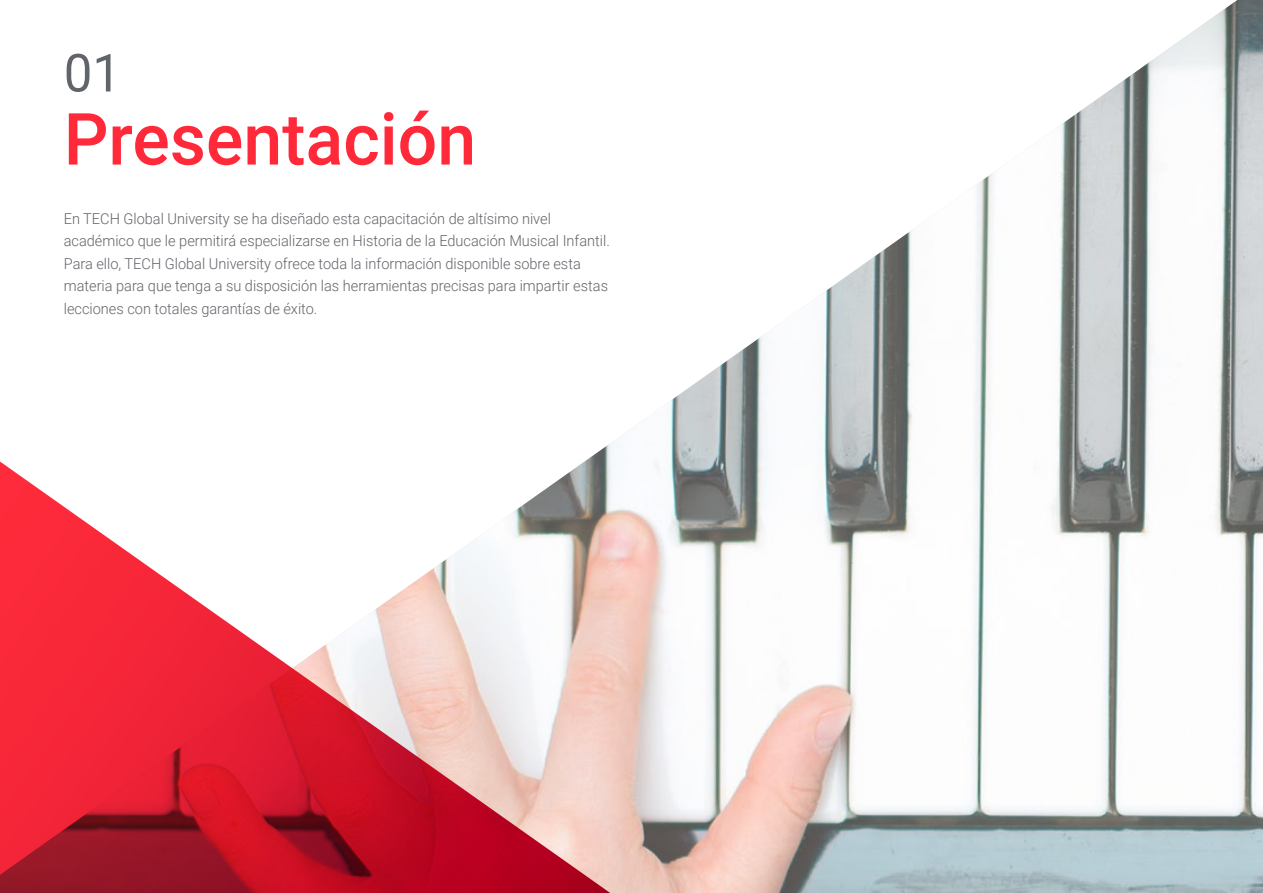
<style>
.page{position:relative;width:1263px;height:893px;background:#fff}
.page>*{position:absolute;margin:0;border:0;box-sizing:border-box;transform-origin:0 0}
.t1{font:500 72px "Roboto";color:#ff293a}
.t2{font:52.5px "Roboto";color:#61646a}
.t3{font:300 15px/22.5px "Roboto";color:#61646a}
</style>
<div class="page">
<img style="left:607px;top:0;width:656px;height:893px">
<svg style="left:0;top:446px;width:640px;height:447px"></svg>
<h2 class="t2" style="left:64px;top:36px;width:59px">01</h2>
<h1 class="t1" style="left:64px;top:89px;width:414px">Presentación</h1>
<p class="t3" style="left:64px;top:207px;width:547px">En TECH Global University se ha diseñado esta capacitación de altísimo nivel académico que le permitirá especializarse en Historia de la Educación Musical Infantil.<br>Para ello, TECH Global University ofrece toda la información disponible sobre esta materia para que tenga a su disposición las herramientas precisas para impartir estas lecciones con totales garantías de éxito.</p>
</div>
